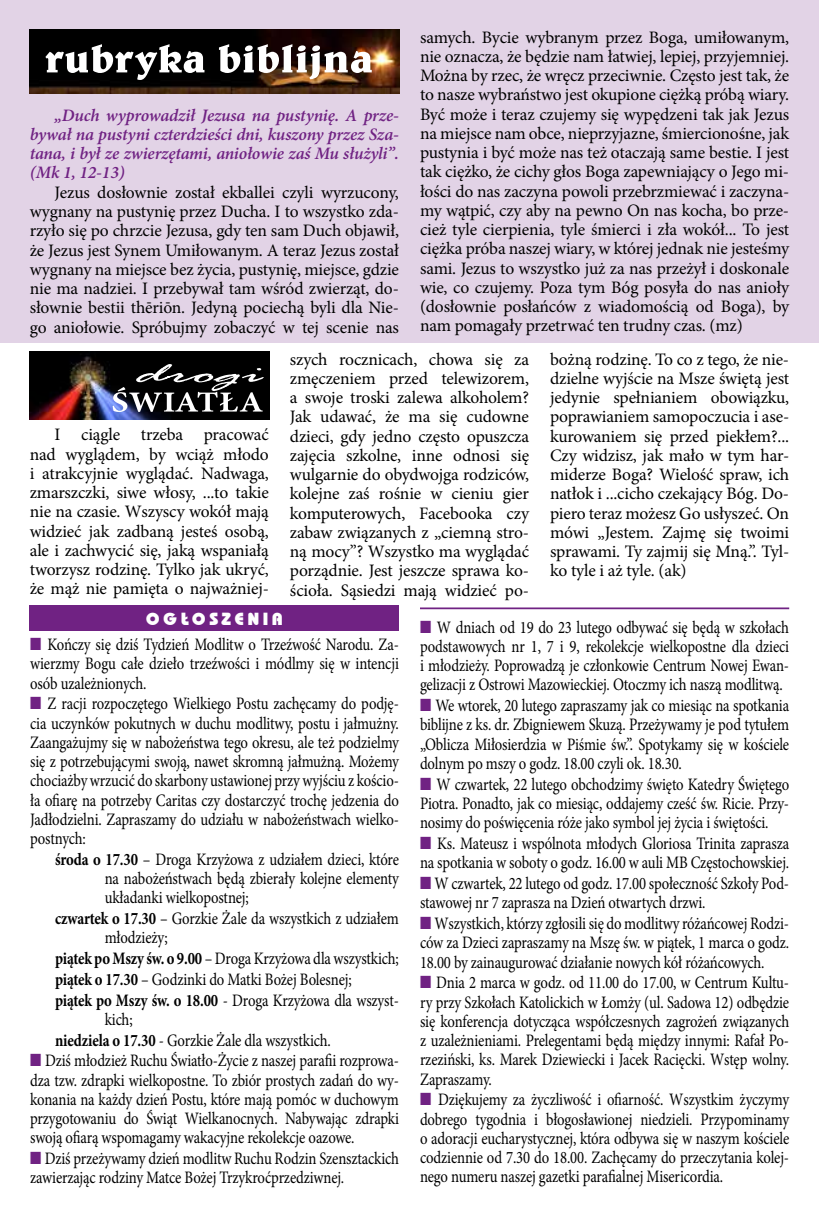
<style>
.page{position:relative;width:819px;height:1216px;background:#fff}
.page>*{position:absolute;margin:0;border:0;box-sizing:border-box;transform-origin:0 0}
.t1{font:17.5px/19.6px "Minion Pro";letter-spacing:-.01em;color:#000;scale:.84 1}
.t2{font:17.5px/19.2px "Minion Pro";letter-spacing:-.01em;color:#000;text-align:justify}
.t3{font:italic 600 17.5px/19.2px "Minion Pro";letter-spacing:-.01em;color:#702283;text-align:justify}
.t4{font:800 17.5px "Bahamas";letter-spacing:.2em;color:#fff}
.s1{font-family:"Dixieland Normal";color:#702283}
.s2{font-weight:700}
</style>
<div class="page">
<hr style="left:818px;top:0;width:1px;height:1215px;background:#ffed00">
<div style="left:0;top:0;width:819px;height:342px;background:#e2d3e6"></div>
<img style="left:30px;top:30px;width:369px;height:63px">
<svg style="left:45px;top:44px;width:327px;height:36px;background:#68615d"></svg>
<hr style="left:420px;top:607px;width:369px;height:2px;background:#702283">
<div style="left:30px;top:605px;width:369px;height:25px;background:#702283"></div>
<img style="left:30px;top:352px;width:239px;height:68px">
<svg style="left:113px;top:364px;width:151px;height:48px;background:#3a3b3d"></svg>
<p class="t3" style="left:30px;top:105px;width:370px;text-indent:25px">„Duch wyprowadził Jezusa na pustynię. A prze&shy;bywał na pustyni czterdzieści dni, kuszony przez Sza&shy;tana, i był ze zwierzętami, aniołowie zaś Mu służyli”. (Mk 1, 12-13)</p>
<p class="t2" style="left:30px;top:182px;width:371px;text-indent:25px">Jezus dosłownie został ekballei czyli wyrzucony, wygnany na pustynię przez Ducha. I to wszystko zda&shy;rzyło się po chrzcie Jezusa, gdy ten sam Duch objawił, że Jezus jest Synem Umiłowanym. A teraz Jezus został wygnany na miejsce bez życia, pustynię, miejsce, gdzie nie ma nadziei. I przebywał tam wśród zwierząt, do&shy;słownie bestii thēriōn. Jedyną pociechą byli dla Nie&shy;go aniołowie. Spróbujmy zobaczyć w tej scenie nas</p>
<p class="t2" style="left:420px;top:27px;width:371px">samych. Bycie wybranym przez Boga, umiłowanym, nie oznacza, że będzie nam łatwiej, lepiej, przyjemniej.<br>Można by rzec, że wręcz przeciwnie. Często jest tak, że to nasze wybraństwo jest okupione ciężką próbą wiary.<br>Być może i teraz czujemy się wypędzeni tak jak Jezus na miejsce nam obce, nieprzyjazne, śmiercionośne, jak pustynia i być może nas też otaczają same bestie. I jest tak ciężko, że cichy głos Boga zapewniający o Jego mi&shy;łości do nas zaczyna powoli przebrzmiewać i zaczyna&shy;my wątpić, czy aby na pewno On nas kocha, bo prze&shy;cież tyle cierpienia, tyle śmierci i zła wokół... To jest ciężka próba naszej wiary, w której jednak nie jesteśmy sami. Jezus to wszystko już za nas przeżył i doskonale wie, co czujemy. Poza tym Bóg posyła do nas anioły (dosłownie posłańców z wiadomością od Boga), by nam pomagały przetrwać ten trudny czas. (mz)</p>
<p class="t2" style="left:290px;top:349px;width:241px">szych rocznicach, chowa się za zmęczeniem przed telewizorem, a swoje troski zalewa alkoholem?<br>Jak udawać, że ma się cudowne dzieci, gdy jedno często opuszcza zajęcia szkolne, inne odnosi się wulgarnie do obydwojga rodziców, kolejne zaś rośnie w cieniu gier komputerowych, Facebooka czy zabaw związanych z „ciemną stro&shy;ną mocy”? Wszystko ma wyglądać porządnie. Jest jeszcze sprawa ko&shy;ścioła. Sąsiedzi mają widzieć po-</p>
<p class="t2" style="left:550px;top:349px;width:241px">bożną rodzinę. To co z tego, że nie&shy;dzielne wyjście na Msze świętą jest jedynie spełnianiem obowiązku, poprawianiem samopoczucia i ase&shy;kurowaniem się przed piekłem?...<br>Czy widzisz, jak mało w tym har&shy;miderze Boga? Wielość spraw, ich natłok i ...cicho czekający Bóg. Do&shy;piero teraz możesz Go usłyszeć. On mówi „Jestem. Zajmę się twoimi sprawami. Ty zajmij się Mną.”. Tyl&shy;ko tyle i aż tyle. (ak)</p>
<p class="t1" style="left:420px;top:617px;width:441px"><span class="s1">N</span> W dniach od 19 do 23 lutego odbywać się będą w szkołach podstawowych nr 1, 7 i 9, rekolekcje wielkopostne dla dzieci i młodzieży. Poprowadzą je członkowie Centrum Nowej Ewan&shy;gelizacji z Ostrowi Mazowieckiej. Otoczmy ich naszą modlitwą.<br><span class="s1">N</span> We wtorek, 20 lutego zapraszamy jak co miesiąc na spotkania biblijne z ks. dr. Zbigniewem Skuzą. Przeżywamy je pod tytułem „Oblicza Miłosierdzia w Piśmie św.”. Spotykamy się w kościele dolnym po mszy o godz. 18.00 czyli ok. 18.30.<br><span class="s1">N</span> W czwartek, 22 lutego obchodzimy święto Katedry Świętego Piotra. Ponadto, jak co miesiąc, oddajemy cześć św. Ricie. Przy&shy;nosimy do poświęcenia róże jako symbol jej życia i świętości.<br><span class="s1">N</span> Ks. Mateusz i wspólnota młodych Gloriosa Trinita zaprasza na spotkania w soboty o godz. 16.00 w auli MB Częstochowskiej.<br><span class="s1">N</span> W czwartek, 22 lutego od godz. 17.00 społeczność Szkoły Pod&shy;stawowej nr 7 zaprasza na Dzień otwartych drzwi.<br><span class="s1">N</span> Wszystkich, którzy zgłosili się do modlitwy różańcowej Rodzi&shy;ców za Dzieci zapraszamy na Mszę św. w piątek, 1 marca o godz.<br>18.00 by zainaugurować działanie nowych kół różańcowych.<br><span class="s1">N</span> Dnia 2 marca w godz. od 11.00 do 17.00, w Centrum Kultu&shy;ry przy Szkołach Katolickich w Łomży (ul. Sadowa 12) odbędzie się konferencja dotycząca współczesnych zagrożeń związanych z uzależnieniami. Prelegentami będą między innymi: Rafał Po&shy;rzeziński, ks. Marek Dziewiecki i Jacek Racięcki. Wstęp wolny.<br>Zapraszamy.<br><span class="s1">N</span> Dziękujemy za życzliwość i ofiarność. Wszystkim życzymy dobrego tygodnia i błogosławionej niedzieli. Przypominamy o adoracji eucharystycznej, która odbywa się w naszym kościele codziennie od 7.30 do 18.00. Zachęcamy do przeczytania kolej&shy;nego numeru naszej gazetki parafialnej Misericordia.</p>
<p class="t2" style="left:30px;top:425px;width:241px;text-indent:25px">I ciągle trzeba pracować nad wyglądem, by wciąż młodo i atrakcyjnie wyglądać. Nadwaga, zmarszczki, siwe włosy, ...to takie nie na czasie. Wszyscy wokół mają widzieć jak zadbaną jesteś osobą, ale i zachwycić się, jaką wspaniałą tworzysz rodzinę. Tylko jak ukryć, że mąż nie pamięta o najważniej-</p>
<p class="t4" style="left:146px;top:608px;width:139px">OGŁOSZENIA</p>
<p class="t1" style="left:30px;top:635px;width:440px"><span class="s1">N</span> Kończy się dziś Tydzień Modlitw o Trzeźwość Narodu. Za&shy;wierzmy Bogu całe dzieło trzeźwości i módlmy się w intencji osób uzależnionych.<br><span class="s1">N</span> Z racji rozpoczętego Wielkiego Postu zachęcamy do podję&shy;cia uczynków pokutnych w duchu modlitwy, postu i jałmużny.<br>Zaangażujmy się w nabożeństwa tego okresu, ale też podzielmy się z potrzebującymi swoją, nawet skromną jałmużną. Możemy chociażby wrzucić do skarbony ustawionej przy wyjściu z kościo&shy;ła ofiarę na potrzeby Caritas czy dostarczyć trochę jedzenia do Jadłodzielni. Zapraszamy do udziału w nabożeństwach wielko&shy;postnych:</p>
<p class="t1" style="left:55px;top:849px;width:411px"><span class="s2">środa o 17.30</span> – Droga Krzyżowa z udziałem dzieci, które</p>
<p class="t1" style="left:105px;top:868px;width:352px">na nabożeństwach będą zbierały kolejne elementy</p>
<p class="t1" style="left:105px;top:888px;width:173px">układanki wielkopostnej;</p>
<p class="t1" style="left:55px;top:908px;width:411px"><span class="s2">czwartek o 17.30</span> – Gorzkie Żale da wszystkich z udziałem</p>
<p class="t1" style="left:105px;top:928px;width:77px">młodzieży;</p>
<p class="t1" style="left:55px;top:948px;width:411px"><span class="s2">piątek po Mszy św. o 9.00</span> – Droga Krzyżowa dla wszystkich;</p>
<p class="t1" style="left:55px;top:969px;width:355px"><span class="s2">piątek o 17.30</span> – Godzinki do Matki Bożej Bolesnej;</p>
<p class="t1" style="left:55px;top:990px;width:411px"><span class="s2">piątek po Mszy św. o 18.00</span> - Droga Krzyżowa dla wszyst-</p>
<p class="t1" style="left:105px;top:1009px;width:35px">kich;</p>
<p class="t1" style="left:55px;top:1030px;width:330px"><span class="s2">niedziela o 17.30</span> - Gorzkie Żale dla wszystkich.</p>
<p class="t1" style="left:30px;top:1051px;width:440px"><span class="s1">N</span> Dziś młodzież Ruchu Światło-Życie z naszej parafii rozprowa-</p>
<p class="t1" style="left:30px;top:1070px;width:440px">dza tzw. zdrapki wielkopostne. To zbiór prostych zadań do wy-</p>
<p class="t1" style="left:30px;top:1089px;width:440px">konania na każdy dzień Postu, które mają pomóc w duchowym</p>
<p class="t1" style="left:30px;top:1108px;width:440px">przygotowaniu do Świąt Wielkanocnych. Nabywając zdrapki</p>
<p class="t1" style="left:30px;top:1128px;width:387px">swoją ofiarą wspomagamy wakacyjne rekolekcje oazowe.</p>
<p class="t1" style="left:30px;top:1148px;width:440px"><span class="s1">N</span> Dziś przeżywamy dzień modlitw Ruchu Rodzin Szensztackich</p>
<p class="t1" style="left:30px;top:1168px;width:375px">zawierzając rodziny Matce Bożej Trzykroćprzedziwnej.</p>
</div>
